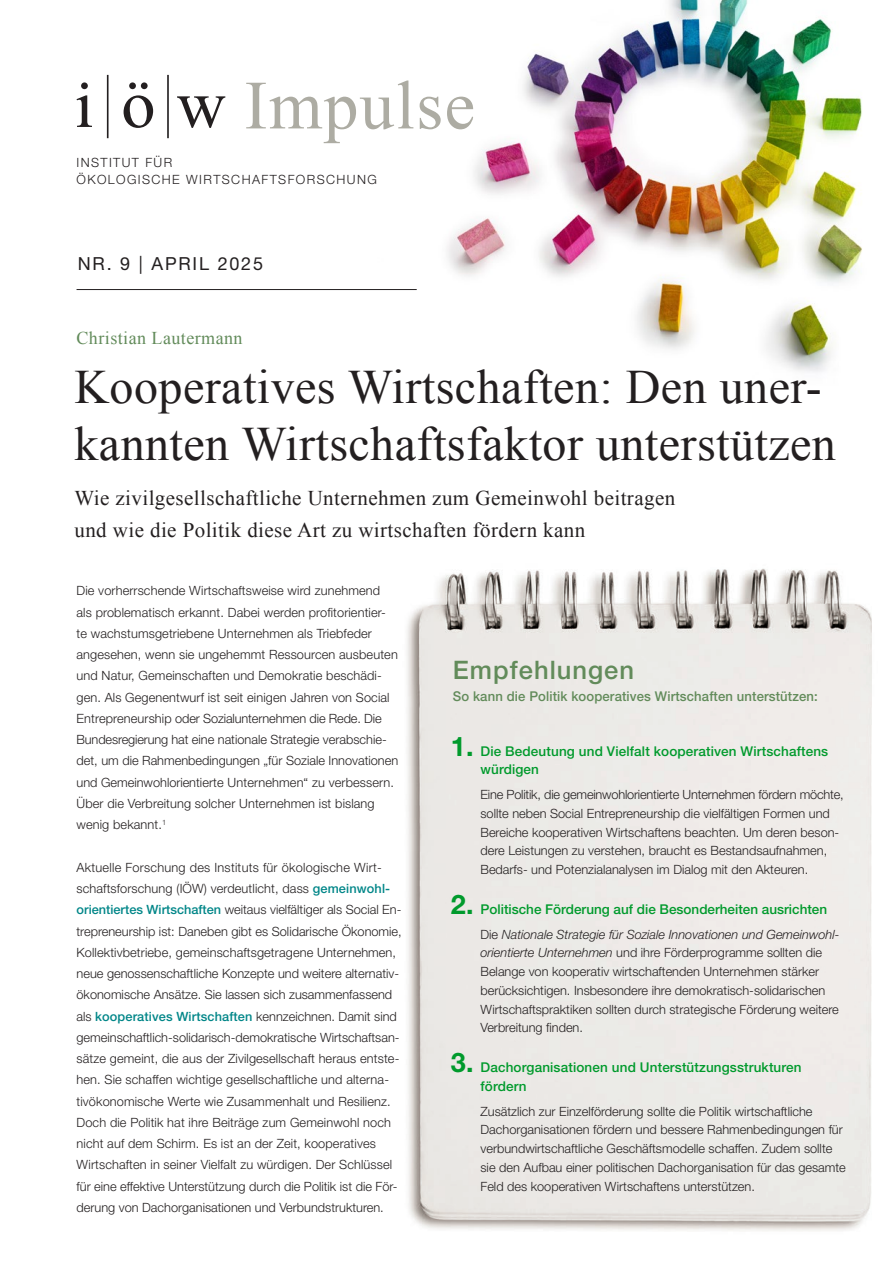
<style>
.page{position:relative;width:893px;height:1263px;background:#fff}
.page>*{position:absolute;margin:0;border:0;box-sizing:border-box;transform-origin:0 0}
.H2_Ü_36_42{font:48px/57px "Times New Roman";letter-spacing:.01em;color:#231f20}
.t1{font:500 25.5px "Helvetica Neue LT Std";letter-spacing:.04em;color:#628b5a}
.H2_Ü_36_42-2{font:21px "Times New Roman";letter-spacing:.02em;color:#231f20}
.t2{font:18px "Times New Roman";letter-spacing:.025em;color:#628b5a}
.t3{font:18px "Helvetica Neue LT Std";letter-spacing:.1em;color:#231f20}
.Head_Handlungsempfehlungen{font:500 13.5px "Helvetica Neue LT Std";letter-spacing:.01em;color:#009a2c}
.t4{font:500 13.5px "Helvetica Neue LT Std";letter-spacing:.01em;color:#628b5a}
.P_Text{font:300 12.75px/21.3px "Helvetica Neue LT Std";letter-spacing:.01em;color:#231f20}
.Text_Handlungsempfehlungen{font:300 12.75px/18.8px "Helvetica Neue LT Std";color:#231f20}
.P_Text-2{font:300 12.75px "Helvetica Neue LT Std";letter-spacing:.11em;color:#231f20}
.s1{font-weight:500;color:#008688}
.s2{font-weight:700;font-size:27px}
.s3{font-style:italic}
</style>
<div class="page">
<img style="left:343px;top:0;width:519px;height:372px">
<img style="left:407px;top:568px;width:465px;height:663px">
<hr style="left:107px;top:75px;width:2px;height:63px;background:#231f20">
<hr style="left:167px;top:75px;width:2px;height:63px;background:#231f20">
<svg style="left:177px;top:96px;width:48px;height:32px"></svg>
<svg style="left:124px;top:95px;width:29px;height:33px"></svg>
<div style="left:129px;top:82px;width:7px;height:7px;background:#231f20;border-radius:50%"></div>
<div style="left:141px;top:82px;width:7px;height:7px;background:#231f20;border-radius:50%"></div>
<svg style="left:77px;top:95px;width:15px;height:32px"></svg>
<div style="left:81px;top:82px;width:7px;height:7px;background:#231f20;border-radius:50%"></div>
<svg style="left:246px;top:81px;width:227px;height:62px"></svg>
<hr style="left:77px;top:289px;width:340px;height:1px;background:#231f20">
<p class="P_Text-2" style="left:77px;top:155px;width:97px">INSTITUT FÜR</p>
<p class="P_Text-2" style="left:77px;top:171px;width:302px">ÖKOLOGISCHE WIRTSCHAFTSFORSCHUNG</p>
<p class="t3" style="left:78px;top:253px;width:187px">NR. 9 | APRIL 2025</p>
<p class="t2" style="left:77px;top:326px;width:168px">Christian Lautermann</p>
<p class="H2_Ü_36_42" style="left:74px;top:358px;width:763px">Kooperatives Wirtschaften: Den uner&shy;kannten Wirtschaftsfaktor unterstützen</p>
<p class="H2_Ü_36_42-2" style="left:74px;top:484px;width:602px">Wie zivilgesellschaftliche Unternehmen zum Gemeinwohl beitragen</p>
<p class="H2_Ü_36_42-2" style="left:74px;top:516px;width:512px">und wie die Politik diese Art zu wirtschaften fördern kann</p>
<p class="P_Text" style="left:77px;top:580px;width:323px">Die vorherrschende Wirtschaftsweise wird zunehmend als problematisch erkannt. Dabei werden profitorientier&shy;te wachstumsgetriebene Unternehmen als Triebfeder angesehen, wenn sie ungehemmt Ressourcen ausbeuten und Natur, Gemeinschaften und Demokratie beschädi&shy;gen. Als Gegenentwurf ist seit einigen Jahren von Social Entrepreneurship oder Sozialunternehmen die Rede. Die Bundesregierung hat eine nationale Strategie verabschie&shy;det, um die Rahmenbedingungen „für Soziale Innovationen und Gemeinwohlorientierte Unternehmen“ zu verbessern.<br>Über die Verbreitung solcher Unternehmen ist bislang wenig bekannt.<sup>1</sup></p>
<p class="P_Text" style="left:77px;top:856px;width:327px">Aktuelle Forschung des Instituts für ökologische Wirt&shy;schaftsforschung (IÖW) verdeutlicht, dass <span class="s1">gemeinwohl&shy;orientiertes Wirtschaften</span> weitaus vielfältiger als Social En&shy;trepreneurship ist: Daneben gibt es Solidarische Ökonomie, Kollektivbetriebe, gemeinschaftsgetragene Unternehmen, neue genossenschaftliche Konzepte und weitere alternativ&shy;ökonomische Ansätze. Sie lassen sich zusammenfassend als <span class="s1">kooperatives Wirtschaften</span> kennzeichnen. Damit sind gemeinschaftlich-solidarisch-demokratische Wirtschaftsan&shy;sätze gemeint, die aus der Zivilgesellschaft heraus entste&shy;hen. Sie schaffen wichtige gesellschaftliche und alterna&shy;tivökonomische Werte wie Zusammenhalt und Resilienz.<br>Doch die Politik hat ihre Beiträge zum Gemeinwohl noch nicht auf dem Schirm. Es ist an der Zeit, kooperatives Wirtschaften in seiner Vielfalt zu würdigen. Der Schlüssel für eine effektive Unterstützung durch die Politik ist die För&shy;derung von Dachorganisationen und Verbundstrukturen.</p>
<p class="t1" style="left:453px;top:654px;width:183px">Empfehlungen</p>
<p class="t4" style="left:453px;top:688px;width:366px">So kann die Politik kooperatives Wirtschaften unterstützen:</p>
<p class="Head_Handlungsempfehlungen" style="left:451px;top:743px;width:379px"><span class="s2">1.</span> Die Bedeutung und Vielfalt kooperativen Wirtschaftens</p>
<p class="Head_Handlungsempfehlungen" style="left:480px;top:761px;width:60px">würdigen</p>
<p class="Text_Handlungsempfehlungen" style="left:480px;top:785px;width:365px">Eine Politik, die gemeinwohlorientierte Unternehmen fördern möchte, sollte neben Social Entrepreneurship die vielfältigen Formen und Bereiche kooperativen Wirtschaftens beachten. Um deren beson&shy;dere Leistungen zu verstehen, braucht es Bestandsaufnahmen, Bedarfs- und Potenzialanalysen im Dialog mit den Akteuren.</p>
<p class="Head_Handlungsempfehlungen" style="left:451px;top:901px;width:378px"><span class="s2">2.</span> Politische Förderung auf die Besonderheiten ausrichten</p>
<p class="Text_Handlungsempfehlungen" style="left:480px;top:924px;width:360px">Die <span class="s3">Nationale Strategie für Soziale Innovationen und Gemeinwohl&shy;orientierte Unternehmen</span> und ihre Förderprogramme sollten die Belange von kooperativ wirtschaftenden Unternehmen stärker berücksichtigen. Insbesondere ihre demokratisch-solidarischen Wirtschaftspraktiken sollten durch strategische Förderung weitere Verbreitung finden.</p>
<p class="Head_Handlungsempfehlungen" style="left:451px;top:1059px;width:352px"><span class="s2">3.</span> Dachorganisationen und Unterstützungsstrukturen</p>
<p class="Head_Handlungsempfehlungen" style="left:480px;top:1078px;width:48px">fördern</p>
<p class="Text_Handlungsempfehlungen" style="left:480px;top:1101px;width:367px">Zusätzlich zur Einzelförderung sollte die Politik wirtschaftliche Dachorganisationen fördern und bessere Rahmenbedingungen für verbundwirtschaftliche Geschäftsmodelle schaffen. Zudem sollte sie den Aufbau einer politischen Dachorganisation für das gesamte Feld des kooperativen Wirtschaftens unterstützen.</p>
</div>
